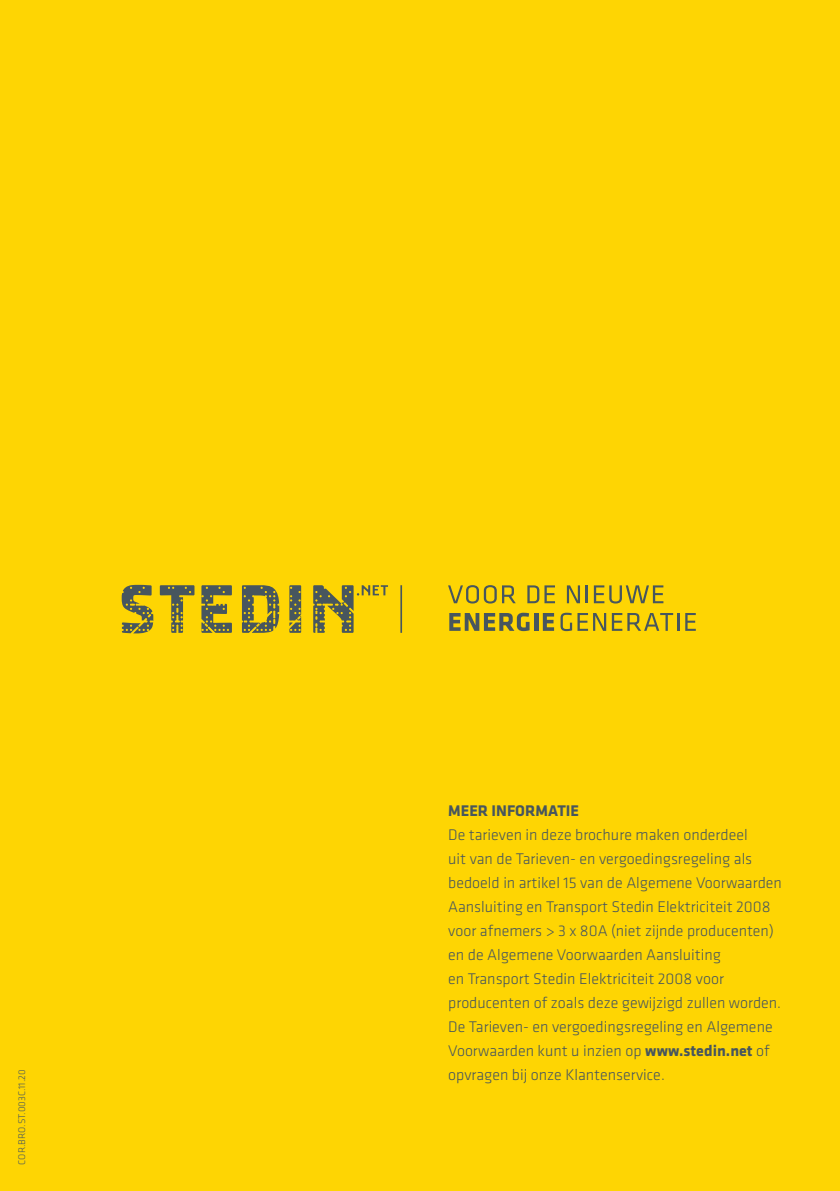
<style>
.page{position:relative;width:840px;height:1191px;background:#fff}
.page>*{position:absolute;margin:0;border:0;box-sizing:border-box;transform-origin:0 0}
.t1{font:300 16px/24px "Klavika";color:#47565e}
.t2{font:700 16px "Klavika";color:#47565e}
.PLATTE_TEKST{font:300 10px "Klavika";letter-spacing:.005em;color:#47565e}
.s1{font-weight:700}
</style>
<div class="page">
<div style="left:0;top:0;width:839px;height:1191px;background:#fed503"></div>
<svg style="left:289px;top:585px;width:12px;height:48px"></svg>
<svg style="left:242px;top:585px;width:37px;height:48px"></svg>
<svg style="left:160px;top:585px;width:34px;height:48px"></svg>
<svg style="left:201px;top:585px;width:31px;height:48px"></svg>
<svg style="left:122px;top:585px;width:31px;height:48px"></svg>
<svg style="left:313px;top:585px;width:75px;height:48px"></svg>
<svg style="left:448px;top:585px;width:67px;height:18px"></svg>
<svg style="left:527px;top:585px;width:27px;height:18px"></svg>
<svg style="left:566px;top:585px;width:13px;height:18px"></svg>
<svg style="left:585px;top:585px;width:2px;height:18px"></svg>
<svg style="left:593px;top:585px;width:70px;height:18px"></svg>
<svg style="left:449px;top:613px;width:80px;height:18px"></svg>
<hr style="left:534px;top:613px;width:4px;height:18px;background:#47565e">
<svg style="left:542px;top:613px;width:11px;height:18px"></svg>
<svg style="left:560px;top:613px;width:112px;height:18px"></svg>
<hr style="left:676px;top:613px;width:3px;height:18px;background:#47565e">
<svg style="left:685px;top:613px;width:10px;height:18px"></svg>
<hr style="left:400px;top:585px;width:2px;height:48px;background:#47565e">
<p class="PLATTE_TEKST" style="left:16px;top:1164px;width:97px;rotate:-90deg">COR.BRO.ST.003C.11.20</p>
<p class="t2" style="left:448px;top:802px;width:132px">MEER INFORMATIE</p>
<p class="t1" style="left:448px;top:823px;width:335px">De tarieven in deze brochure maken onderdeel<br>uit van de Tarieven- en vergoedingsregeling als bedoeld in artikel 15 van de Algemene Voorwaarden Aansluiting en Transport Stedin Elektriciteit 2008 voor afnemers &gt; 3 x 80A (niet zijnde producenten) en de Algemene Voorwaarden Aansluiting<br>en Transport Stedin Elektriciteit 2008 voor producenten of zoals deze gewijzigd zullen worden.<br>De Tarieven- en vergoedingsregeling en Algemene Voorwaarden kunt u inzien op <span class="s1">www.stedin.net</span> of opvragen bij onze Klantenservice.</p>
</div>
